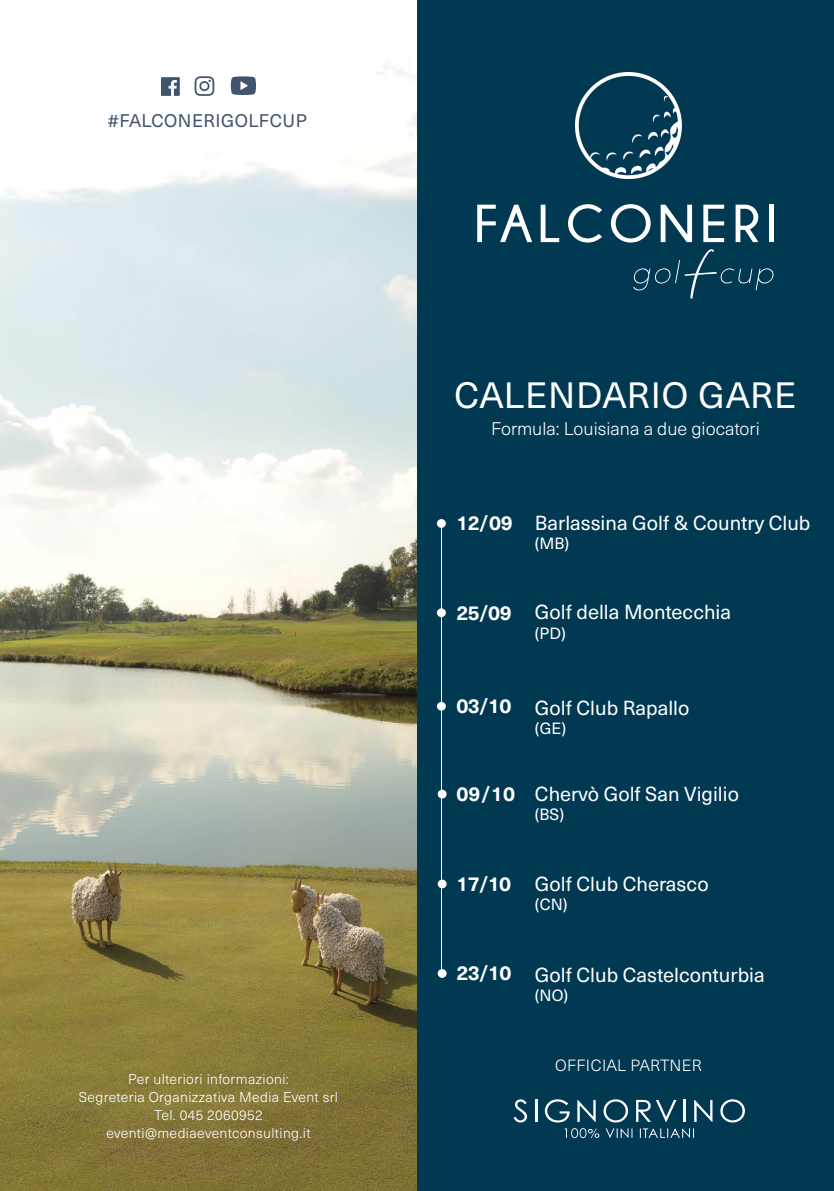
<style>
.page{position:relative;width:834px;height:1191px;background:#fff}
.page>*{position:absolute;margin:0;border:0;box-sizing:border-box;transform-origin:0 0}
.t1{font:36px "Neue Haas Unica W1 G";letter-spacing:.025em;color:#fff}
.t2{font:20px "Neue Haas Unica W1 G";color:#fff}
.t3{font:700 20px "Neue Haas Unica W1 G";letter-spacing:-.035em;color:#fff}
.t4{font:300 18px "Neue Haas Unica W1 G";color:#fff}
.t5{font:18px "Neue Haas Unica W1 G";letter-spacing:.025em;color:#40546f}
.t6{font:16px "Neue Haas Unica W1 G";color:#fff}
.t7{font:300 16px "Neue Haas Unica W1 G";letter-spacing:.025em;color:#fff}
.t8{font:300 14px "Neue Haas Unica W1 G";letter-spacing:.025em;color:#fff}
</style>
<div class="page">
<div style="left:417px;top:0;width:416px;height:1191px;background:#013852"></div>
<img style="left:0;top:61px;width:417px;height:1130px">
<svg style="left:477px;top:205px;width:55px;height:37px"></svg>
<svg style="left:540px;top:205px;width:19px;height:37px"></svg>
<svg style="left:568px;top:204px;width:34px;height:38px"></svg>
<svg style="left:610px;top:204px;width:40px;height:38px"></svg>
<svg style="left:660px;top:205px;width:32px;height:37px"></svg>
<svg style="left:703px;top:205px;width:21px;height:37px"></svg>
<svg style="left:735px;top:205px;width:23px;height:37px"></svg>
<div style="left:768px;top:205px;width:5px;height:37px;background:#fff"></div>
<svg style="left:633px;top:249px;width:141px;height:50px"></svg>
<img style="left:575px;top:72px;width:106px;height:106px">
<div style="left:437px;top:519px;width:9px;height:9px;background:#fff;border-radius:50%"></div>
<div style="left:437px;top:608px;width:9px;height:9px;background:#fff;border-radius:50%"></div>
<div style="left:437px;top:702px;width:9px;height:8px;background:#fff;border-radius:50%"></div>
<div style="left:437px;top:789px;width:9px;height:9px;background:#fff;border-radius:50%"></div>
<div style="left:437px;top:879px;width:9px;height:9px;background:#fff;border-radius:50%"></div>
<div style="left:437px;top:969px;width:9px;height:8px;background:#fff;border-radius:50%"></div>
<svg style="left:564px;top:1128px;width:126px;height:10px"></svg>
<svg style="left:513px;top:1099px;width:14px;height:23px"></svg>
<hr style="left:535px;top:1099px;width:2px;height:23px;background:#fff">
<svg style="left:544px;top:1099px;width:25px;height:23px"></svg>
<svg style="left:577px;top:1099px;width:18px;height:23px"></svg>
<svg style="left:603px;top:1099px;width:25px;height:23px"></svg>
<svg style="left:636px;top:1099px;width:40px;height:23px"></svg>
<hr style="left:683px;top:1099px;width:2px;height:23px;background:#fff">
<svg style="left:694px;top:1099px;width:18px;height:23px"></svg>
<svg style="left:720px;top:1099px;width:24px;height:23px"></svg>
<svg style="left:194px;top:76px;width:20px;height:20px"></svg>
<svg style="left:161px;top:77px;width:19px;height:19px"></svg>
<svg style="left:231px;top:76px;width:25px;height:19px"></svg>
<p class="t5" style="left:107px;top:108px;width:201px">#FALCONERIGOLFCUP</p>
<p class="t8" style="left:128px;top:1069px;width:162px">Per ulteriori informazioni:</p>
<p class="t8" style="left:79px;top:1087px;width:261px">Segreteria Organizzativa Media Event srl</p>
<p class="t8" style="left:154px;top:1105px;width:110px">Tel. 045 2060952</p>
<p class="t8" style="left:106px;top:1123px;width:206px">eventi@mediaeventconsulting.it</p>
<p class="t1" style="left:454px;top:368px;width:343px">CALENDARIO GARE</p>
<p class="t4" style="left:491px;top:416px;width:270px">Formula: Louisiana a due giocatori</p>
<p class="t3" style="left:456px;top:508px;width:58px">12/09</p>
<p class="t2" style="left:535px;top:508px;width:277px">Barlassina Golf &amp; Country Club</p>
<p class="t6" style="left:535px;top:532px;width:36px">(MB)</p>
<p class="t3" style="left:456px;top:597px;width:57px">25/09</p>
<p class="t2" style="left:535px;top:597px;width:198px">Golf della Montecchia</p>
<p class="t6" style="left:535px;top:621px;width:32px">(PD)</p>
<p class="t3" style="left:456px;top:691px;width:56px">03/10</p>
<p class="t2" style="left:535px;top:692px;width:156px">Golf Club Rapallo</p>
<p class="t6" style="left:535px;top:716px;width:33px">(GE)</p>
<p class="t3" style="left:456px;top:778px;width:60px">09/10</p>
<p class="t2" style="left:535px;top:779px;width:205px">Chervò Golf San Vigilio</p>
<p class="t6" style="left:535px;top:802px;width:31px">(BS)</p>
<p class="t3" style="left:456px;top:868px;width:56px">17/10</p>
<p class="t2" style="left:535px;top:868px;width:175px">Golf Club Cherasco</p>
<p class="t6" style="left:535px;top:892px;width:34px">(CN)</p>
<p class="t3" style="left:456px;top:958px;width:56px">23/10</p>
<p class="t2" style="left:535px;top:960px;width:231px">Golf Club Castelconturbia</p>
<p class="t6" style="left:535px;top:983px;width:35px">(NO)</p>
<p class="t7" style="left:555px;top:1053px;width:148px">OFFICIAL PARTNER</p>
</div>
